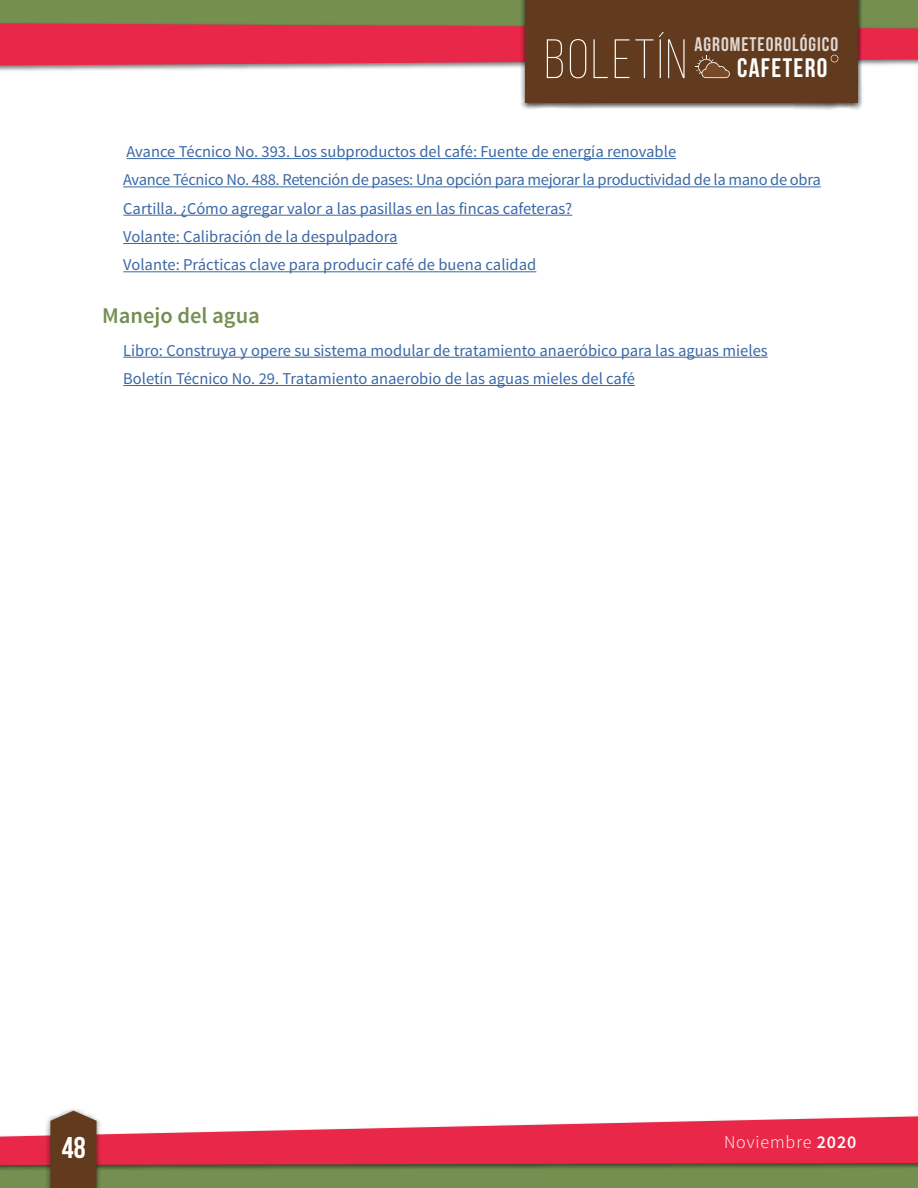
<style>
.page{position:relative;width:918px;height:1188px;background:#fff}
.page>*{position:absolute;margin:0;border:0;box-sizing:border-box;transform-origin:0 0}
.t1{font:300 55.35px "Bebas Neue";letter-spacing:.05em;color:#fff}
.t2{font:30px "Bebas Neue";color:#fff}
.t3{font:26.85px "Bebas Neue";letter-spacing:.05em;color:#fff}
.t4{font:600 22.5px "Source Sans Pro";color:#758f50}
.t5{font:19.65px "Bebas Neue";letter-spacing:.05em;color:#fff}
.t6{font:300 18px "Source Sans Pro";letter-spacing:.05em;color:#fff}
.t7{font:16.5px/28.3px "Source Sans Pro";color:#3a68a5}
.s1{font-weight:600}
</style>
<div class="page">
<div style="left:0;top:1143px;width:918px;height:45px;background:#758f50"></div>
<div style="left:0;top:0;width:918px;height:55px;background:#758f50"></div>
<div style="left:0;top:1115px;width:918px;height:56px;background:#000;opacity:.5"></div>
<svg style="left:0;top:1116px;width:918px;height:49px;fill:#e92849"></svg>
<div style="left:520px;top:0;width:343px;height:110px;background:#000;opacity:.75"></div>
<div style="left:526px;top:0;width:332px;height:103px;background:#623a1d"></div>
<svg style="left:0;top:23px;width:918px;height:55px"></svg>
<div style="left:45px;top:1107px;width:57px;height:81px;background:#000;opacity:.5"></div>
<svg style="left:50px;top:1111px;width:47px;height:77px;background:#6b452a"></svg>
<hr style="left:127px;top:158px;width:549px;height:1px;background:#3a68a5">
<hr style="left:123px;top:186px;width:698px;height:1px;background:#3a68a5">
<hr style="left:123px;top:215px;width:449px;height:1px;background:#3a68a5">
<hr style="left:123px;top:243px;width:274px;height:1px;background:#3a68a5">
<hr style="left:123px;top:271px;width:413px;height:1px;background:#3a68a5">
<hr style="left:123px;top:357px;width:645px;height:1px;background:#3a68a5">
<hr style="left:123px;top:385px;width:512px;height:1px;background:#3a68a5">
<h1 class="t1" style="left:545px;top:30px;width:144px">BOLETÍN</h1>
<p class="t5" style="left:695px;top:34px;width:145px">AGROMETEOROLÓGICO</p>
<h3 class="t3" style="left:737px;top:53px;width:92px">CAFETERO</h3>
<p class="t7" style="left:123px;top:138px;width:699px">Avance Técnico No. 393. Los subproductos del café: Fuente de energía renovable<br>Avance Técnico No. 488. Retención de pases: Una opción para mejorar la productividad de la mano de obra Cartilla. ¿Cómo agregar valor a las pasillas en las fincas cafeteras?<br>Volante: Calibración de la despulpadora<br>Volante: Prácticas clave para producir café de buena calidad</p>
<h3 class="t4" style="left:102px;top:301px;width:159px">Manejo del agua</h3>
<p class="t7" style="left:123px;top:336px;width:646px">Libro: Construya y opere su sistema modular de tratamiento anaeróbico para las aguas mieles<br>Boletín Técnico No. 29. Tratamiento anaerobio de las aguas mieles del café</p>
<h2 class="t2" style="left:62px;top:1131px;width:25px">48</h2>
<p class="t6" style="left:724px;top:1131px;width:134px">Noviembre <span class="s1">2020</span></p>
</div>
